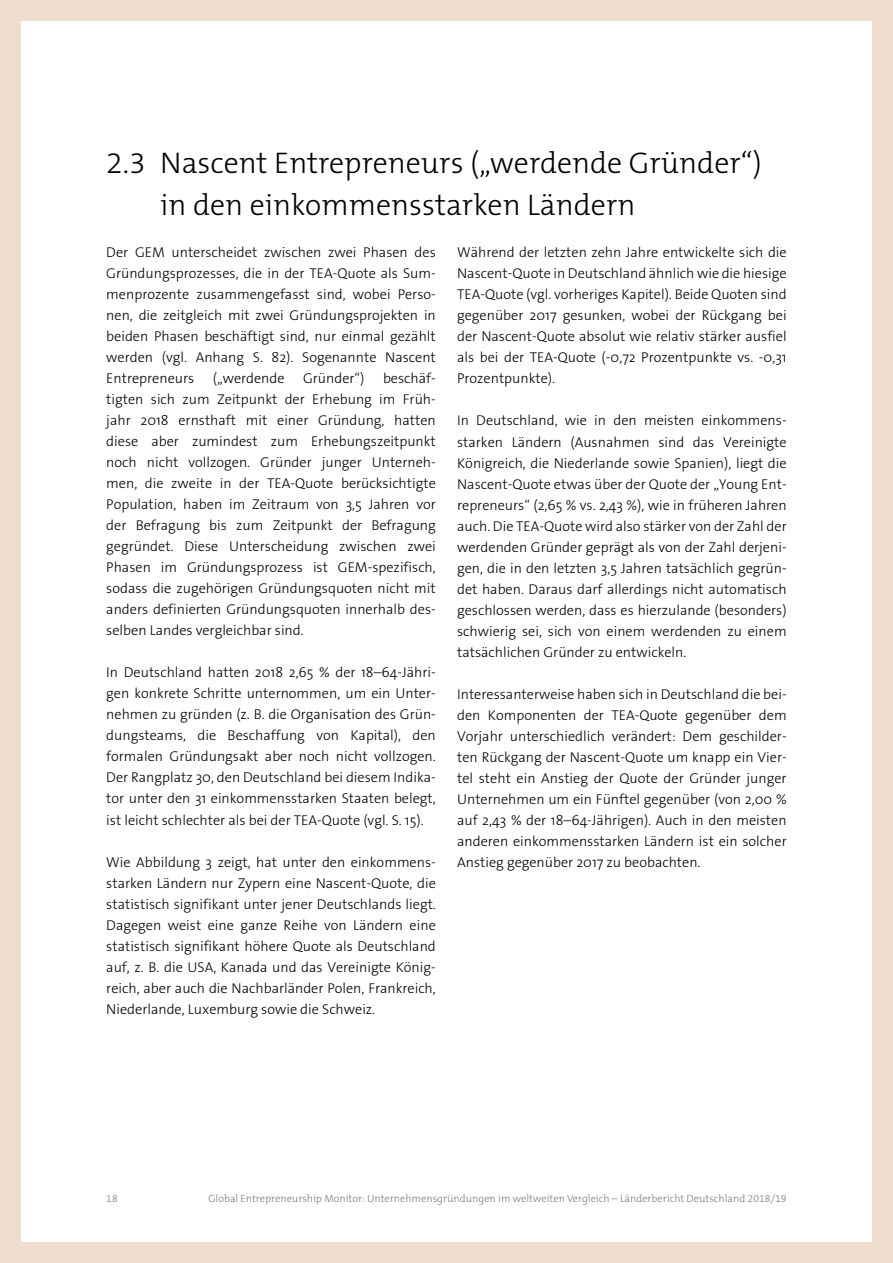
<style>
.page{position:relative;width:893px;height:1263px;background:#efdece}
.page>*{position:absolute;margin:0;border:0;box-sizing:border-box;transform-origin:0 0}
.t1{font:300 30px/42px "The Mix B W3";color:#000}
.t2{font:300 14.25px/21px "The Sans Os F";color:#000;text-align:justify}
.t3{font:300 10.5px "The Mix B W3";color:#7c7b7b}
</style>
<div class="page">
<div style="left:21px;top:21px;width:851px;height:1221px;background:#fff"></div>
<h1 class="t1" style="left:160px;top:142px;width:603px;text-indent:-54px">2.3 Nascent Entrepreneurs („werdende Gründer“) in den einkommensstarken Ländern</h1>
<p class="t2" style="left:106px;top:242px;width:331px">Der GEM unterscheidet zwischen zwei Phasen des Gründungsprozesses, die in der TEA-Quote als Sum&shy;menprozente zusammengefasst sind, wobei Perso&shy;nen, die zeitgleich mit zwei Gründungsprojekten in beiden Phasen beschäftigt sind, nur einmal gezählt werden (vgl. Anhang S. 82). Sogenannte Nascent Entrepreneurs</p>
<p class="t2" style="left:457px;top:242px;width:331px">Während der letzten zehn Jahre entwickelte sich die Nascent-Quote in Deutschland ähnlich wie die hiesige TEA-Quote (vgl. vorheriges Kapitel). Beide Quoten sind gegenüber 2017 gesunken, wobei der Rückgang bei der Nascent-Quote absolut wie relativ stärker ausfiel als bei der TEA-Quote (-0,72 Prozentpunkte vs. -0,31<br>Prozentpunkte).</p>
<p class="t2" style="left:457px;top:410px;width:331px">In Deutschland, wie in den meisten einkommens&shy;starken Ländern (Ausnahmen sind das Vereinigte Königreich, die Niederlande sowie Spanien), liegt die Nascent-Quote etwas über der Quote der „Young Ent&shy;repreneurs“ (2,65 % vs. 2,43 %), wie in früheren Jahren auch. Die TEA-Quote wird also stärker von der Zahl der werdenden Gründer geprägt als von der Zahl derjeni&shy;gen, die in den letzten 3,5 Jahren tatsächlich gegrün&shy;det haben. Daraus darf allerdings nicht automatisch geschlossen werden, dass es hierzulande (besonders) schwierig sei, sich von einem werdenden zu einem tatsächlichen Gründer zu entwickeln.</p>
<p class="t2" style="left:457px;top:683px;width:331px">Interessanterweise haben sich in Deutschland die bei&shy;den Komponenten der TEA-Quote gegenüber dem Vorjahr unterschiedlich verändert: Dem geschilder&shy;ten Rückgang der Nascent-Quote um knapp ein Vier&shy;tel steht ein Anstieg der Quote der Gründer junger Unternehmen um ein Fünftel gegenüber (von 2,00 % auf 2,43 % der 18–64-Jährigen). Auch in den meisten anderen einkommensstarken Ländern ist ein solcher Anstieg gegenüber 2017 zu beobachten.</p>
<p class="t2" style="left:213px;top:368px;width:73px">(„werdende</p>
<p class="t2" style="left:303px;top:368px;width:63px">Gründer“)</p>
<p class="t2" style="left:106px;top:368px;width:331px;text-indent:277px">beschäf&shy;tigten sich zum Zeitpunkt der Erhebung im Früh&shy;jahr 2018 ernsthaft mit einer Gründung, hatten diese aber zumindest zum Erhebungszeitpunkt noch nicht vollzogen. Gründer junger Unterneh&shy;men, die zweite in der TEA-Quote berücksichtigte Population, haben im Zeitraum von 3,5 Jahren vor der Befragung bis zum Zeitpunkt der Befragung gegründet. Diese Unterscheidung zwischen zwei Phasen im Gründungsprozess ist GEM-spezifisch, sodass die zugehörigen Gründungsquoten nicht mit anders definierten Gründungsquoten innerhalb des&shy;selben Landes vergleichbar sind.</p>
<p class="t2" style="left:106px;top:662px;width:331px">In Deutschland hatten 2018 2,65 % der 18–64-Jähri&shy;gen konkrete Schritte unternommen, um ein Unter&shy;nehmen zu gründen (z. B. die Organisation des Grün&shy;dungsteams, die Beschaffung von Kapital), den formalen Gründungsakt aber noch nicht vollzogen.<br>Der Rangplatz 30, den Deutschland bei diesem Indika&shy;tor unter den 31 einkommensstarken Staaten belegt, ist leicht schlechter als bei der TEA-Quote (vgl. S. 15).</p>
<p class="t2" style="left:106px;top:851px;width:331px">Wie Abbildung 3 zeigt, hat unter den einkommens&shy;starken Ländern nur Zypern eine Nascent-Quote, die statistisch signifikant unter jener Deutschlands liegt.<br>Dagegen weist eine ganze Reihe von Ländern eine statistisch signifikant höhere Quote als Deutschland auf, z. B. die USA, Kanada und das Vereinigte König&shy;reich, aber auch die Nachbarländer Polen, Frankreich, Niederlande, Luxemburg sowie die Schweiz.</p>
<p class="t3" style="left:106px;top:1192px;width:13px">18</p>
<p class="t3" style="left:208px;top:1192px;width:580px">Global Entrepreneurship Monitor: Unternehmensgründungen im weltweiten Vergleich – Länderbericht Deutschland 2018/19</p>
</div>
